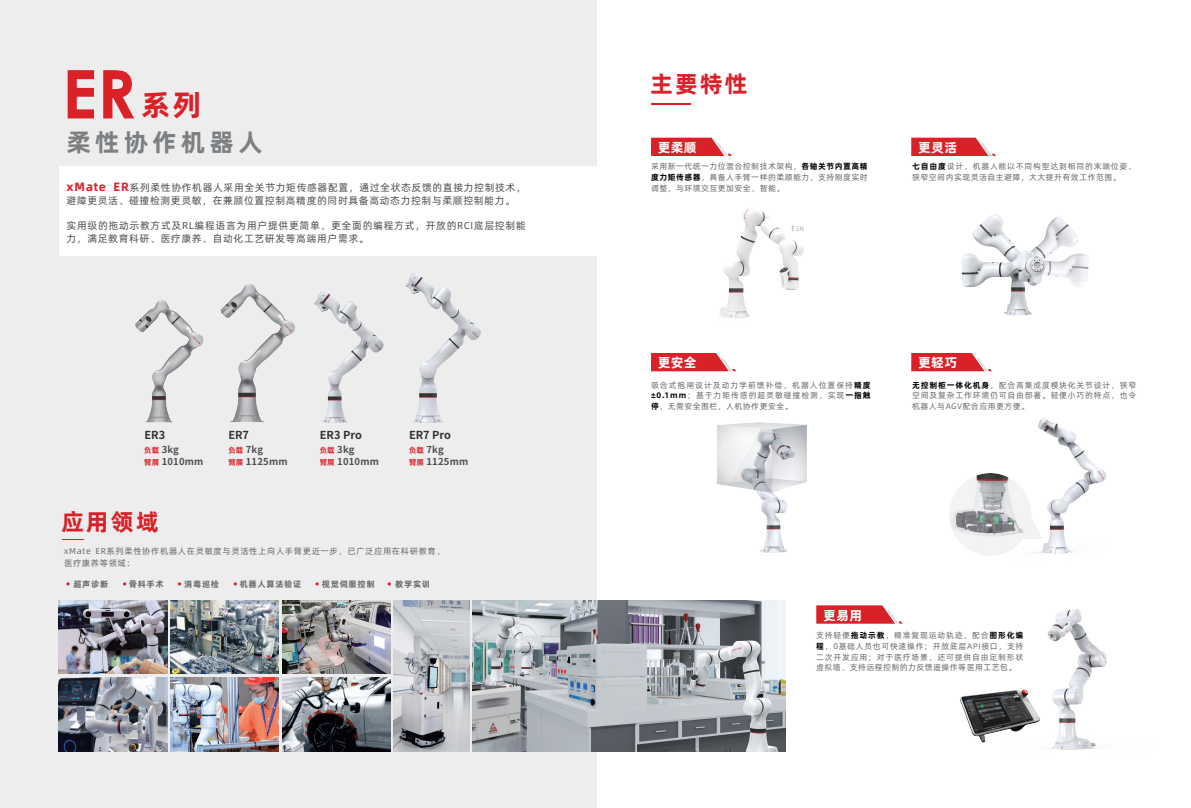
<style>
.page{position:relative;width:1191px;height:808px;background:#fff}
.page>*{position:absolute;margin:0;border:0;box-sizing:border-box;transform-origin:0 0}
.t1{font:700 67.2px "Century Gothic";color:#da2128}
.t2{font:700 29.4px "Alibaba Pu Hui Ti";color:#da2128}
.t3{font:700 25px "Alibaba Pu Hui Ti";letter-spacing:.16em;color:#7d8083}
.t4{font:700 23.4px "Alibaba Pu Hui Ti";letter-spacing:.08em;color:#da2128}
.t5{font:700 13px "Alibaba Pu Hui Ti";letter-spacing:.02em;color:#fff}
.t6{font:700 11px "Source Han Sans CN";color:#333334}
.t7{font:10px/12.8px "Alibaba Pu Hui Ti";letter-spacing:.06em;color:#4e4f50}
.t8{font:700 9.5px/12.7px "Source Han Sans CN";letter-spacing:.02em;color:#4e4f50}
.t9{font:8.4px/11.4px "Alibaba Pu Hui Ti";letter-spacing:.08em;color:#67696b}
.t10{font:700 8.4px "Alibaba Pu Hui Ti";letter-spacing:.08em;color:#67696b}
.t11{font:8px/10.8px "Alibaba Pu Hui Ti";letter-spacing:.06em;color:#67696b;text-align:justify}
.t12{font:6.5px "Source Han Sans CN";color:#acaeb1}
.s1{font-weight:700;font-size:12px;color:#da2128}
.s2{font-size:7.4px;color:#da2128}
.s3{font-weight:700;color:#030303}
</style>
<div class="page">
<div style="left:0;top:0;width:596px;height:808px;background:#ededed"></div>
<div style="left:59px;top:166px;width:543px;height:90px;background:#fff"></div>
<svg style="left:651px;top:138px;width:80px;height:18px"></svg>
<svg style="left:911px;top:138px;width:84px;height:18px;background:#de4147"></svg>
<svg style="left:651px;top:353px;width:85px;height:18px;background:#df4349"></svg>
<svg style="left:911px;top:353px;width:81px;height:18px"></svg>
<svg style="left:816px;top:605px;width:86px;height:19px;background:#e0494e"></svg>
<svg style="left:62px;top:539px;width:21px;height:1px"></svg>
<hr style="left:651px;top:103px;width:39px;height:2px;background:#da2128">
<img style="left:719px;top:208px;width:85px;height:111px">
<svg style="left:791px;top:226px;width:3px;height:5px"></svg>
<img style="left:992px;top:418px;width:115px;height:136px">
<img style="left:949px;top:474px;width:93px;height:81px">
<img style="left:959px;top:691px;width:47px;height:52px">
<img style="left:1006px;top:609px;width:101px;height:141px">
<img style="left:961px;top:214px;width:128px;height:102px">
<img style="left:717px;top:423px;width:90px;height:130px">
<img style="left:472px;top:600px;width:313px;height:151px">
<img style="left:135px;top:300px;width:69px;height:123px">
<img style="left:220px;top:284px;width:75px;height:138px">
<img style="left:405px;top:273px;width:76px;height:150px">
<img style="left:314px;top:291px;width:70px;height:132px">
<img style="left:59px;top:600px;width:108px;height:74px">
<img style="left:171px;top:600px;width:108px;height:74px">
<img style="left:282px;top:600px;width:108px;height:74px">
<img style="left:59px;top:677px;width:108px;height:74px">
<img style="left:171px;top:677px;width:108px;height:74px">
<img style="left:282px;top:677px;width:108px;height:74px">
<img style="left:394px;top:600px;width:75px;height:151px">
<h1 class="t1" style="left:62px;top:43px;width:75px">ER</h1>
<h2 class="t2" style="left:141px;top:82px;width:62px">系列</h2>
<h3 class="t3" style="left:67px;top:123px;width:198px">柔性协作机器人</h3>
<p class="t7" style="left:67px;top:180px;width:461px"><span class="s1">xMate ER</span>系列柔性协作机器人采用全关节力矩传感器配置，通过全状态反馈的直接力控制技术，避障更灵活、碰撞检测更灵敏，在兼顾位置控制高精度的同时具备高动态力控制与柔顺控制能力。</p>
<p class="t7" style="left:67px;top:219px;width:461px">实用级的拖动示教方式及RL编程语言为用户提供更简单、更全面的编程方式，开放的RCI底层控制能力，满足教育科研、医疗康养、自动化工艺研发等高端用户需求。</p>
<h3 class="t6" style="left:144px;top:429px;width:22px">ER3</h3>
<h3 class="t6" style="left:228px;top:429px;width:22px">ER7</h3>
<h3 class="t6" style="left:320px;top:429px;width:44px">ER3 Pro</h3>
<h3 class="t6" style="left:409px;top:429px;width:44px">ER7 Pro</h3>
<p class="t8" style="left:144px;top:443px;width:61px"><span class="s2">负载</span> 3kg<br><span class="s2">臂展</span> 1010mm</p>
<p class="t8" style="left:228px;top:443px;width:61px"><span class="s2">负载</span> 7kg<br><span class="s2">臂展</span> 1125mm</p>
<p class="t8" style="left:320px;top:443px;width:61px"><span class="s2">负载</span> 3kg<br><span class="s2">臂展</span> 1010mm</p>
<p class="t8" style="left:409px;top:443px;width:61px"><span class="s2">负载</span> 7kg<br><span class="s2">臂展</span> 1125mm</p>
<h3 class="t4" style="left:61px;top:504px;width:99px">应用领域</h3>
<p class="t9" style="left:64px;top:545px;width:382px">xMate ER系列柔性协作机器人在灵敏度与灵活性上向人手臂更近一步，已广泛应用在科研教育、医疗康养等领域：</p>
<p class="t10" style="left:73px;top:577px;width:36px">超声诊断</p>
<p class="t10" style="left:129px;top:577px;width:36px">骨科手术</p>
<p class="t10" style="left:184px;top:577px;width:36px">消毒巡检</p>
<p class="t10" style="left:240px;top:577px;width:63px">机器人算法验证</p>
<p class="t10" style="left:322px;top:577px;width:54px">视觉伺服控制</p>
<p class="t10" style="left:395px;top:577px;width:36px">教学实训</p>
<h3 class="t4" style="left:650px;top:65px;width:99px">主要特性</h3>
<h3 class="t5" style="left:657px;top:137px;width:40px">更柔顺</h3>
<h3 class="t5" style="left:918px;top:137px;width:40px">更灵活</h3>
<p class="t11" style="left:651px;top:160px;width:218px">采用新一代统一力位混合控制技术架构，<span class="s3">各轴关节内置高精度力矩传感器</span>，具备人手臂一样的柔顺能力，支持刚度实时调整，与环境交互更加安全、智能。</p>
<p class="t12" style="left:795px;top:225px;width:10px">1N</p>
<p class="t11" style="left:912px;top:160px;width:225px"><span class="s3">七自由度</span>设计，机器人能以不同构型达到相同的末端位姿，狭窄空间内实现灵活自主避障，大大提升有效工作范围。</p>
<h3 class="t5" style="left:657px;top:352px;width:40px">更安全</h3>
<h3 class="t5" style="left:918px;top:352px;width:40px">更轻巧</h3>
<p class="t11" style="left:912px;top:379px;width:226px"><span class="s3">无控制柜一体化机身</span>，配合高集成度模块化关节设计，狭窄空间及复杂工作环境仍可自由部署。轻便小巧的特点，也令机器人与AGV配合应用更方便。</p>
<p class="t11" style="left:651px;top:379px;width:221px">吸合式抱闸设计及动力学前馈补偿，机器人位置保持<span class="s3">精度±0.1mm</span>；基于力矩传感的超灵敏碰撞检测，实现<span class="s3">一指触停</span>，无需安全围栏，人机协作更安全。</p>
<h3 class="t5" style="left:823px;top:605px;width:40px">更易用</h3>
<p class="t11" style="left:816px;top:629px;width:209px">支持轻便<span class="s3">拖动示教</span>，精准复现运动轨迹，配合<span class="s3">图形化编程</span>，0基础人员也可快速操作；开放底层API接口，支持二次开发应用；对于医疗场景，还可提供自由定制形状虚拟墙、支持远程控制的力反馈遥操作等医用工艺包。</p>
</div>
